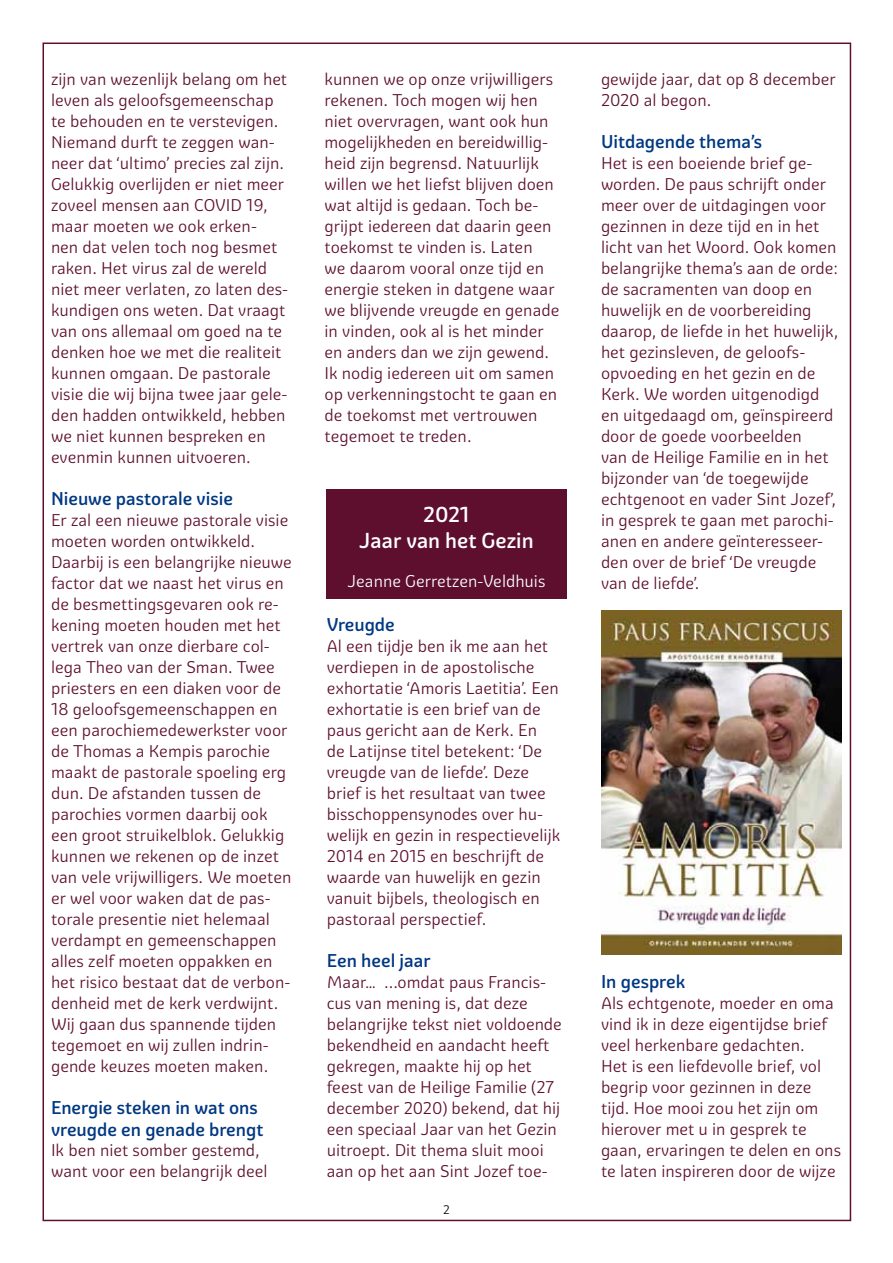
<style>
.page{position:relative;width:893px;height:1263px;background:#fff}
.page>*{position:absolute;margin:0;border:0;box-sizing:border-box;transform-origin:0 0}
.t1{font:500 21px/25.2px "Graviola";color:#fff;text-align:center}
.t2{font:500 18px/21.6px "Graviola";color:#003882}
.t3{font:16.5px/21px "Graviola";color:#5e0f2e}
.t4{font:16.5px "Graviola";color:#fff}
.t5{font:12px "Graviola";color:#000}
</style>
<div class="page">
<div style="left:326px;top:490px;width:241px;height:109px;background:#5e0f2e"></div>
<img style="left:601px;top:611px;width:240px;height:343px">
<p class="t3" style="left:51px;top:68px;width:239px">zijn van wezenlijk belang om het leven als geloofsgemeenschap te behouden en te verstevigen.<br>Niemand durft te zeggen wan&shy;neer dat ‘ultimo’ precies zal zijn.<br>Gelukkig overlijden er niet meer zoveel mensen aan COVID 19, maar moeten we ook erken&shy;nen dat velen toch nog besmet raken. Het virus zal de wereld niet meer verlaten, zo laten des&shy;kundigen ons weten. Dat vraagt van ons allemaal om goed na te denken hoe we met die realiteit kunnen omgaan. De pastorale visie die wij bijna twee jaar gele&shy;den hadden ontwikkeld, hebben we niet kunnen bespreken en evenmin kunnen uitvoeren.</p>
<p class="t2" style="left:51px;top:487px;width:183px">Nieuwe pastorale visie</p>
<p class="t3" style="left:51px;top:509px;width:242px">Er zal een nieuwe pastorale visie moeten worden ontwikkeld.<br>Daarbij is een belangrijke nieuwe factor dat we naast het virus en de besmettingsgevaren ook re&shy;kening moeten houden met het vertrek van onze dierbare col&shy;lega Theo van der Sman. Twee priesters en een diaken voor de<br>18 geloofsgemeenschappen en een parochiemedewerkster voor de Thomas a Kempis parochie maakt de pastorale spoeling erg dun. De afstanden tussen de parochies vormen daarbij ook een groot struikelblok. Gelukkig kunnen we rekenen op de inzet van vele vrijwilligers. We moeten er wel voor waken dat de pas&shy;torale presentie niet helemaal verdampt en gemeenschappen alles zelf moeten oppakken en het risico bestaat dat de verbon&shy;denheid met de kerk verdwijnt.<br>Wij gaan dus spannende tijden tegemoet en wij zullen indrin&shy;gende keuzes moeten maken.</p>
<p class="t2" style="left:51px;top:1097px;width:214px">Energie steken in wat ons vreugde en genade brengt</p>
<p class="t3" style="left:51px;top:1139px;width:218px">Ik ben niet somber gestemd, want voor een belangrijk deel</p>
<p class="t3" style="left:324px;top:68px;width:236px">kunnen we op onze vrijwilligers rekenen. Toch mogen wij hen niet overvragen, want ook hun mogelijkheden en bereidwillig&shy;heid zijn begrensd. Natuurlijk willen we het liefst blijven doen wat altijd is gedaan. Toch be&shy;grijpt iedereen dat daarin geen toekomst te vinden is. Laten<br>we daarom vooral onze tijd en energie steken in datgene waar we blijvende vreugde en genade in vinden, ook al is het minder en anders dan we zijn gewend.<br>Ik nodig iedereen uit om samen op verkenningstocht te gaan en de toekomst met vertrouwen tegemoet te treden.</p>
<p class="t1" style="left:359px;top:502px;width:176px">2021<br>Jaar van het Gezin</p>
<p class="t4" style="left:347px;top:572px;width:199px">Jeanne Gerretzen-Veldhuis</p>
<p class="t2" style="left:327px;top:613px;width:70px">Vreugde</p>
<p class="t3" style="left:327px;top:635px;width:235px">Al een tijdje ben ik me aan het verdiepen in de apostolische exhortatie ‘Amoris Laetitia’. Een exhortatie is een brief van de paus gericht aan de Kerk. En<br>de Latijnse titel betekent: ‘De vreugde van de liefde’. Deze brief is het resultaat van twee bisschoppensynodes over hu&shy;welijk en gezin in respectievelijk<br>2014 en 2015 en beschrijft de waarde van huwelijk en gezin vanuit bijbels, theologisch en pastoraal perspectief.</p>
<p class="t2" style="left:327px;top:949px;width:106px">Een heel jaar</p>
<p class="t3" style="left:327px;top:971px;width:237px">Maar… ...omdat paus Francis&shy;cus van mening is, dat deze belangrijke tekst niet voldoende bekendheid en aandacht heeft gekregen, maakte hij op het feest van de Heilige Familie (27 december 2020) bekend, dat hij een speciaal Jaar van het Gezin uitroept. Dit thema sluit mooi aan op het aan Sint Jozef toe-</p>
<p class="t5" style="left:443px;top:1202px;width:8px">2</p>
<p class="t3" style="left:601px;top:68px;width:236px">gewijde jaar, dat op 8 december<br>2020 al begon.</p>
<p class="t2" style="left:601px;top:130px;width:163px">Uitdagende thema’s</p>
<p class="t3" style="left:601px;top:152px;width:239px">Het is een boeiende brief ge&shy;worden. De paus schrijft onder meer over de uitdagingen voor gezinnen in deze tijd en in het licht van het Woord. Ook komen belangrijke thema’s aan de orde: de sacramenten van doop en huwelijk en de voorbereiding daarop, de liefde in het huwelijk, het gezinsleven, de geloofs&shy;opvoeding en het gezin en de<br>Kerk. We worden uitgenodigd en uitgedaagd om, geïnspireerd door de goede voorbeelden<br>van de Heilige Familie en in het bijzonder van ‘de toegewijde echtgenoot en vader Sint Jozef’, in gesprek te gaan met parochi&shy;anen en andere geïnteresseer&shy;den over de brief ‘De vreugde van de liefde’.</p>
<p class="t2" style="left:601px;top:970px;width:86px">In gesprek</p>
<p class="t3" style="left:601px;top:992px;width:242px">Als echtgenote, moeder en oma vind ik in deze eigentijdse brief veel herkenbare gedachten.<br>Het is een liefdevolle brief, vol begrip voor gezinnen in deze tijd. Hoe mooi zou het zijn om hierover met u in gesprek te gaan, ervaringen te delen en ons te laten inspireren door de wijze</p>
</div>
